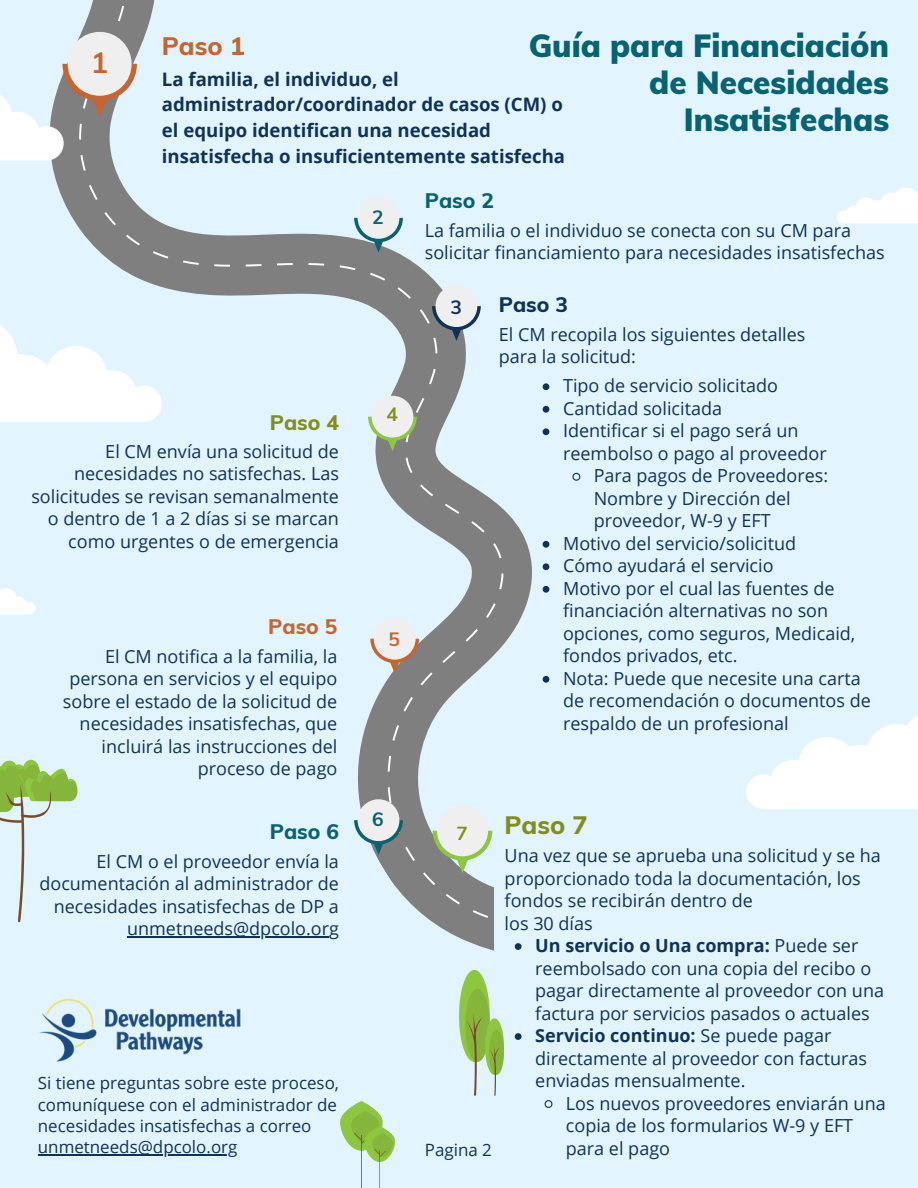
<style>
.page{position:relative;width:918px;height:1188px;background:#e2f4ff}
.page>*{position:absolute;margin:0;border:0;box-sizing:border-box;transform-origin:0 0}
.t1{font:900 31.35px/37.2px "Muli";color:#076272;text-align:right}
.t2{font:700 29.4px "Muli";color:#c76531}
.t3{font:800 25.2px "Muli";color:#c76531}
.t4{font:800 25.2px "Muli";color:#818e1a}
.t5{font:800 21px "Muli";color:#076272}
.t6{font:800 21px "Muli";color:#818e1a}
.t7{font:800 21px "Muli";color:#c76531}
.t8{font:800 21px "Muli";color:#0f3258}
.t9{font:700 19.2px "Muli";color:#076272}
.t10{font:700 19.2px "Muli";color:#818e1a}
.t11{font:700 19.2px "Muli";color:#c76531}
.t12{font:700 19.2px "Muli";color:#0f3258}
.t13{font:700 18.9px "Muli";color:#818e1a}
.t14{font:700 18.6px/25.8px "Open Sans";color:#0f3258}
.t15{font:18px/22.5px "Open Sans";color:#0f3258}
.t16{font:16.95px/21.3px "Open Sans";color:#0f3258;text-align:justify}
.s1{font-weight:700}
</style>
<div class="page">
<svg style="left:29px;top:0;width:521px;height:970px"></svg>
<div style="left:494px;top:801px;width:334px;height:387px;background:#e2f4ff"></div>
<svg style="left:0;top:760px;width:77px;height:163px"></svg>
<svg style="left:0;top:317px;width:162px;height:105px"></svg>
<svg style="left:746px;top:716px;width:172px;height:93px"></svg>
<svg style="left:0;top:579px;width:35px;height:36px"></svg>
<svg style="left:837px;top:187px;width:81px;height:36px"></svg>
<svg style="left:340px;top:1101px;width:43px;height:50px"></svg>
<div style="left:351px;top:1111px;width:28px;height:33px;background:#86b53c;border-radius:14px"></div>
<svg style="left:364px;top:1126px;width:31px;height:36px"></svg>
<svg style="left:372px;top:1133px;width:21px;height:24px"></svg>
<svg style="left:354px;top:1133px;width:32px;height:55px"></svg>
<svg style="left:0;top:62px;width:136px;height:99px"></svg>
<div style="left:68px;top:32px;width:64px;height:64px;background:#efefef;border-radius:50%"></div>
<svg style="left:354px;top:218px;width:49px;height:35px"></svg>
<div style="left:358px;top:197px;width:41px;height:42px;background:#efefef;border-radius:50%"></div>
<svg style="left:432px;top:306px;width:48px;height:35px"></svg>
<div style="left:436px;top:285px;width:41px;height:42px;background:#efefef;border-radius:50%"></div>
<svg style="left:368px;top:417px;width:48px;height:34px"></svg>
<div style="left:372px;top:396px;width:41px;height:42px;background:#efefef;border-radius:50%"></div>
<svg style="left:370px;top:639px;width:49px;height:35px"></svg>
<div style="left:374px;top:618px;width:42px;height:42px;background:#efefef;border-radius:50%"></div>
<svg style="left:354px;top:820px;width:49px;height:35px"></svg>
<div style="left:358px;top:799px;width:41px;height:42px;background:#efefef;border-radius:50%"></div>
<svg style="left:433px;top:831px;width:59px;height:42px"></svg>
<div style="left:437px;top:805px;width:51px;height:51px;background:#efefef;border-radius:50%"></div>
<img style="left:39px;top:998px;width:202px;height:64px">
<svg style="left:459px;top:970px;width:45px;height:126px"></svg>
<hr style="left:127px;top:936px;width:202px;height:1px;background:#0f3258">
<svg style="left:515px;top:943px;width:7px;height:7px"></svg>
<svg style="left:515px;top:1033px;width:7px;height:7px"></svg>
<svg style="left:544px;top:1100px;width:9px;height:8px"></svg>
<svg style="left:543px;top:383px;width:6px;height:7px"></svg>
<svg style="left:543px;top:406px;width:6px;height:7px"></svg>
<svg style="left:543px;top:428px;width:6px;height:7px"></svg>
<svg style="left:572px;top:472px;width:9px;height:9px"></svg>
<svg style="left:543px;top:541px;width:6px;height:7px"></svg>
<svg style="left:543px;top:563px;width:6px;height:7px"></svg>
<svg style="left:543px;top:586px;width:6px;height:7px"></svg>
<svg style="left:543px;top:676px;width:6px;height:7px"></svg>
<hr style="left:38px;top:1155px;width:199px;height:1px;background:#0f3258">
<p class="t2" style="left:91px;top:43px;width:19px">1</p>
<p class="t1" style="left:529px;top:26px;width:362px">Guía para Financiación de Necesidades<br>Insatisfechas</p>
<p class="t3" style="left:162px;top:29px;width:85px">Paso 1</p>
<p class="t14" style="left:162px;top:65px;width:405px">La familia, el individuo, el administrador/coordinador de casos (CM) o el equipo identifican una necesidad insatisfecha o insuficientemente satisfecha</p>
<p class="t5" style="left:425px;top:187px;width:71px">Paso 2</p>
<p class="t9" style="left:372px;top:205px;width:13px">2</p>
<p class="t15" style="left:425px;top:219px;width:461px">La familia o el individuo se conecta con su CM para solicitar financiamiento para necesidades insatisfechas</p>
<p class="t6" style="left:270px;top:409px;width:71px">Paso 4</p>
<p class="t15" style="left:31px;top:440px;width:309px;text-align:right">El CM envía una solicitud de necesidades no satisfechas. Las solicitudes se revisan semanalmente o dentro de 1 a 2 días si se marcan como urgentes o de emergencia</p>
<p class="t7" style="left:268px;top:613px;width:71px">Paso 5</p>
<p class="t15" style="left:63px;top:645px;width:276px;text-align:right">El CM notifica a la familia, la persona en servicios y el equipo sobre el estado de la solicitud de necesidades insatisfechas, que incluirá las instrucciones del proceso de pago</p>
<p class="t10" style="left:386px;top:402px;width:13px">4</p>
<p class="t11" style="left:389px;top:627px;width:13px">5</p>
<p class="t12" style="left:450px;top:295px;width:13px">3</p>
<p class="t8" style="left:499px;top:291px;width:71px">Paso 3</p>
<p class="t15" style="left:499px;top:322px;width:308px">El CM recopila los siguientes detalles para la solicitud:</p>
<p class="t15" style="left:563px;top:374px;width:216px">Tipo de servicio solicitado</p>
<p class="t15" style="left:563px;top:397px;width:160px">Cantidad solicitada</p>
<p class="t15" style="left:563px;top:419px;width:265px">Identificar si el pago será un reembolso o pago al proveedor</p>
<p class="t15" style="left:594px;top:464px;width:236px">Para pagos de Proveedores:<br>Nombre y Dirección del proveedor, W-9 y EFT</p>
<p class="t15" style="left:563px;top:532px;width:235px">Motivo del servicio/solicitud</p>
<p class="t15" style="left:563px;top:554px;width:212px">Cómo ayudará el servicio</p>
<p class="t15" style="left:563px;top:577px;width:294px">Motivo por el cual las fuentes de financiación alternativas no son opciones, como seguros, Medicaid, fondos privados, etc.</p>
<p class="t15" style="left:563px;top:667px;width:309px">Nota: Puede que necesite una carta de recomendación o documentos de respaldo de un profesional</p>
<p class="t5" style="left:270px;top:818px;width:71px">Paso 6</p>
<p class="t15" style="left:40px;top:849px;width:301px;text-align:right">El CM o el proveedor envía la documentación al administrador de necesidades insatisfechas de DP a</p>
<p class="t15" style="left:127px;top:917px;width:213px">unmetneeds@dpcolo.org</p>
<p class="t9" style="left:372px;top:807px;width:13px">6</p>
<p class="t13" style="left:457px;top:821px;width:13px">7</p>
<p class="t16" style="left:38px;top:1072px;width:303px">Si tiene preguntas sobre este proceso, comuníquese con el administrador de necesidades insatisfechas a correo</p>
<p class="t16" style="left:38px;top:1136px;width:201px">unmetneeds@dpcolo.org</p>
<p class="t16" style="left:425px;top:1139px;width:69px">Pagina 2</p>
<p class="t4" style="left:505px;top:808px;width:84px">Paso 7</p>
<p class="t15" style="left:505px;top:844px;width:378px">Una vez que se aprueba una solicitud y se ha proporcionado toda la documentación, los fondos se recibirán dentro de</p>
<p class="t15" style="left:505px;top:911px;width:90px">los 30 días</p>
<p class="t15" style="left:535px;top:934px;width:350px"><span class="s1">Un servicio o Una compra:</span> Puede ser reembolsado con una copia del recibo o pagar directamente al proveedor con una factura por servicios pasados o actuales</p>
<p class="t15" style="left:535px;top:1024px;width:333px"><span class="s1">Servicio continuo:</span> Se puede pagar directamente al proveedor con facturas enviadas mensualmente.</p>
<p class="t15" style="left:566px;top:1091px;width:321px">Los nuevos proveedores enviarán una copia de los formularios W-9 y EFT para el pago</p>
</div>
